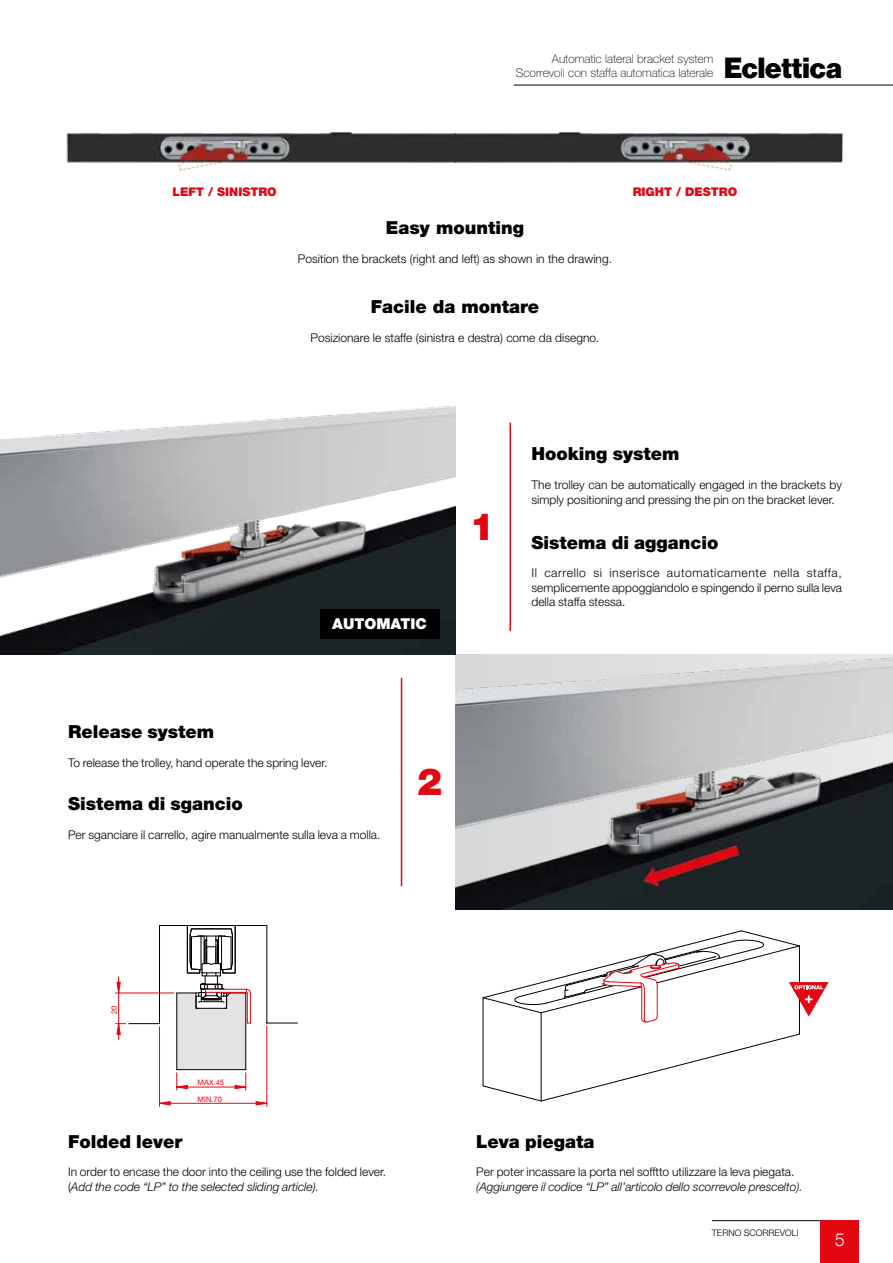
<style>
.page{position:relative;width:893px;height:1263px;background:#fff}
.page>*{position:absolute;margin:0;border:0;box-sizing:border-box;transform-origin:0 0}
.t1{font:900 37.5px "Helvetica Neue LT Std";color:#e30613}
.t2{font:900 28.5px "BW Haas Head 95";color:#000}
.t3{font:900 18px "Helvetica Neue LT Std";color:#000}
.t4{font:300 18px "Helvetica Neue LT Std";color:#fff}
.t5{font:900 15px "Helvetica Neue LT Std";color:#fff}
.t6{font:300 12px/14.4px "Helvetica Neue LT Std";color:#000}
.t7{font:100 12px/14.4px "Helvetica Neue LT Std";color:#000;text-align:right}
.t8{font:italic 300 12px "Helvetica Neue LT Std";color:#000}
.t9{font:900 12px "Helvetica Neue LT Std";color:#e30613}
.t10{font:300 9px "Helvetica Neue LT Std";color:#000}
.t11{font:7.5px/16.2px "Helvetica Neue";color:#e30613}
.s1{font-style:italic}
</style>
<div class="page">
<hr style="left:799px;top:946px;width:1px;height:88px;background:#000">
<hr style="left:483px;top:998px;width:1px;height:88px;background:#000">
<svg style="left:483px;top:1034px;width:317px;height:67px"></svg>
<hr style="left:541px;top:1013px;width:1px;height:88px;background:#000">
<hr style="left:267px;top:1023px;width:30px;height:1px;background:#000">
<hr style="left:266px;top:925px;width:1px;height:98px;background:#000">
<hr style="left:159px;top:925px;width:108px;height:1px;background:#000">
<hr style="left:159px;top:925px;width:1px;height:99px;background:#000">
<hr style="left:129px;top:1023px;width:30px;height:1px;background:#000">
<svg style="left:160px;top:1101px;width:107px;height:4px"></svg>
<hr style="left:159px;top:1027px;width:1px;height:79px;background:#e30613">
<hr style="left:267px;top:1026px;width:1px;height:80px;background:#e30613">
<hr style="left:159px;top:1103px;width:108px;height:1px;background:#e30613">
<hr style="left:116px;top:993px;width:58px;height:1px;background:#e30613">
<svg style="left:116px;top:977px;width:10px;height:63px"></svg>
<svg style="left:176px;top:926px;width:75px;height:164px"></svg>
<img style="left:0;top:405px;width:455px;height:249px">
<img style="left:455px;top:654px;width:438px;height:255px">
<hr style="left:509px;top:423px;width:2px;height:208px;background:#e30613">
<hr style="left:401px;top:678px;width:1px;height:208px;background:#e30613">
<div style="left:320px;top:609px;width:119px;height:29px;background:#000"></div>
<img style="left:66px;top:132px;width:778px;height:39px">
<svg style="left:483px;top:930px;width:346px;height:93px"></svg>
<hr style="left:514px;top:85px;width:379px;height:1px;background:#000">
<div style="left:820px;top:1220px;width:39px;height:43px;background:#e30613"></div>
<hr style="left:712px;top:1220px;width:108px;height:1px;background:#000">
<p class="t7" style="left:516px;top:52px;width:199px">Automatic lateral bracket system<br>Scorrevoli con staffa automatica laterale</p>
<h2 class="t2" style="left:724px;top:51px;width:119px">Eclettica</h2>
<p class="t9" style="left:173px;top:185px;width:106px">LEFT / SINISTRO</p>
<p class="t9" style="left:633px;top:185px;width:106px">RIGHT / DESTRO</p>
<h3 class="t3" style="left:386px;top:217px;width:140px">Easy mounting</h3>
<p class="t6" style="left:298px;top:251px;width:316px">Position the brackets (right and left) as shown in the drawing.</p>
<h3 class="t3" style="left:371px;top:296px;width:170px">Facile da montare</h3>
<p class="t6" style="left:310px;top:330px;width:290px">Posizionare le staffe (sinistra e destra) come da disegno.</p>
<p class="t5" style="left:332px;top:615px;width:96px">AUTOMATIC</p>
<h1 class="t1" style="left:470px;top:504px;width:27px">1</h1>
<h3 class="t3" style="left:68px;top:721px;width:148px">Release system</h3>
<p class="t6" style="left:68px;top:755px;width:261px">To release the trolley, hand operate the spring lever.</p>
<h3 class="t3" style="left:68px;top:793px;width:176px">Sistema di sgancio</h3>
<p class="t6" style="left:68px;top:827px;width:314px">Per sganciare il carrello, agire manualmente sulla leva a molla.</p>
<h1 class="t1" style="left:417px;top:760px;width:27px">2</h1>
<h3 class="t3" style="left:531px;top:443px;width:149px">Hooking system</h3>
<p class="t6" style="left:531px;top:477px;width:312px">The trolley can be automatically engaged in the brackets by simply positioning and pressing the pin on the bracket lever.</p>
<h3 class="t3" style="left:531px;top:531px;width:188px">Sistema di aggancio</h3>
<p class="t6" style="left:531px;top:566px;width:312px;text-align:justify">Il carrello si inserisce automaticamente nella staffa, semplicemente appoggiandolo e spingendo il perno sulla leva della staffa stessa.</p>
<p class="t11" style="left:107px;top:1014px;width:10px;rotate:-90deg">20</p>
<p class="t11" style="left:198px;top:1075px;width:28px">MAX.45<br>MIN.70</p>
<h3 class="t3" style="left:68px;top:1130px;width:116px">Folded lever</h3>
<p class="t6" style="left:68px;top:1164px;width:320px">In order to encase the door into the ceiling use the folded lever. (<span class="s1">Add the code “LP” to the selected sliding article).</span></p>
<h3 class="t3" style="left:476px;top:1130px;width:120px">Leva piegata</h3>
<p class="t6" style="left:476px;top:1164px;width:320px">Per poter incassare la porta nel sofftto utilizzare la leva piegata.</p>
<p class="t8" style="left:476px;top:1179px;width:328px">(Aggiungere il codice “LP” all’articolo dello scorrevole prescelto).</p>
<p class="t10" style="left:712px;top:1227px;width:88px">TERNO SCORREVOLI</p>
<h3 class="t4" style="left:835px;top:1229px;width:12px">5</h3>
</div>
